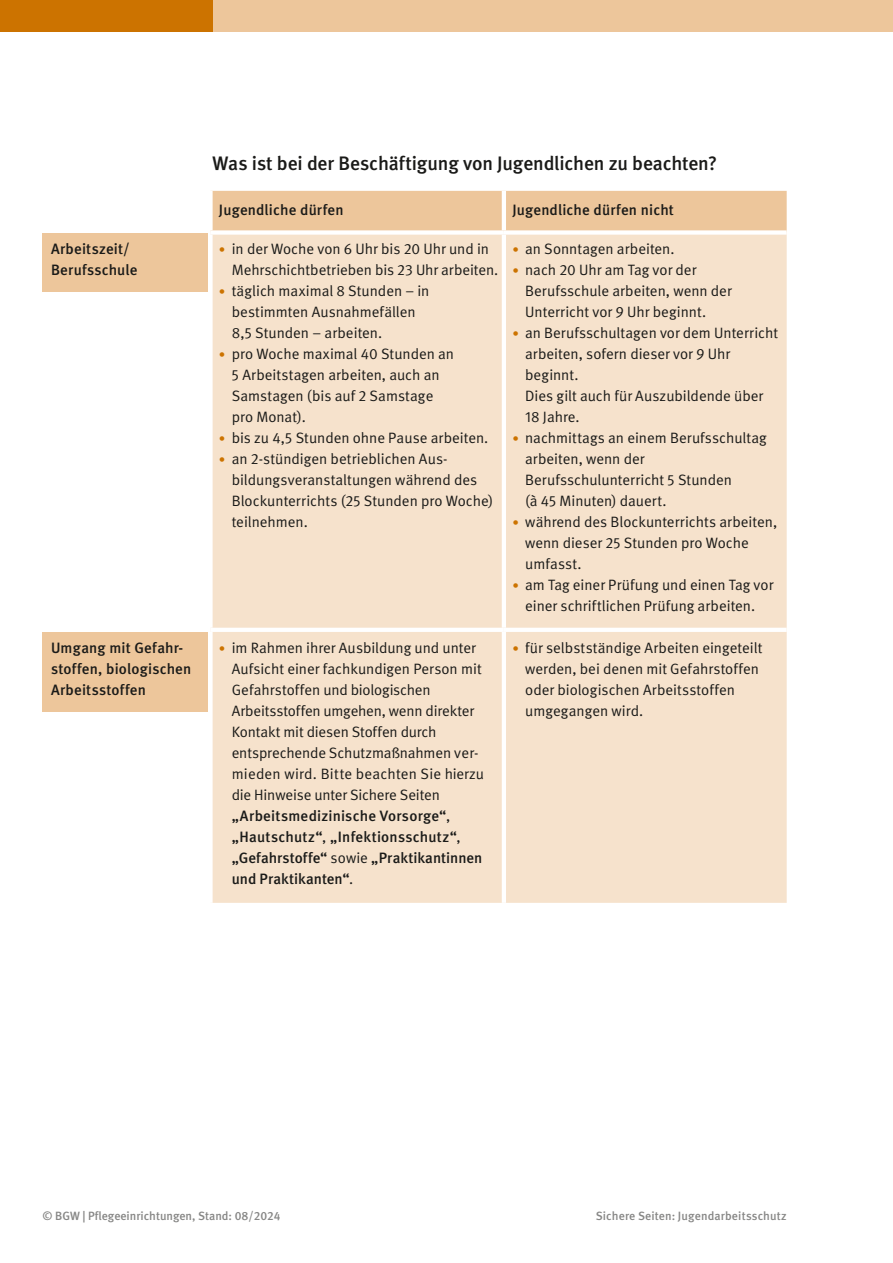
<style>
.page{position:relative;width:893px;height:1263px;background:#fff}
.page>*{position:absolute;margin:0;border:0;box-sizing:border-box;transform-origin:0 0}
.t1{font:500 19.5px "DGUV Meta";letter-spacing:-.01em;color:#1a1a18}
.t2{font:15px/21px "DGUV Meta";color:#1a1a18}
.t3{font:500 15px/21px "DGUV Meta";letter-spacing:.01em;color:#1a1a18}
.t4{font:500 12px "DGUV Meta";color:#878786}
.s1{font-size:12.75px;color:#cc7300}
.s2{font-weight:500}
</style>
<div class="page">
<div style="left:0;top:0;width:893px;height:32px;background:#edc69b"></div>
<div style="left:0;top:0;width:213px;height:32px;background:#cc7300"></div>
<div style="left:213px;top:191px;width:574px;height:39px;background:#edc69b"></div>
<div style="left:213px;top:235px;width:574px;height:668px;background:#f6e2cc"></div>
<hr style="left:502px;top:191px;width:4px;height:39px;background:#fff">
<hr style="left:210px;top:628px;width:294px;height:4px;background:#fff">
<hr style="left:504px;top:628px;width:283px;height:4px;background:#fff">
<hr style="left:502px;top:235px;width:4px;height:393px;background:#fff">
<hr style="left:502px;top:632px;width:4px;height:271px;background:#fff">
<div style="left:43px;top:233px;width:165px;height:58px;background:#edc69b"></div>
<div style="left:43px;top:632px;width:165px;height:79px;background:#edc69b"></div>
<h1 class="t1" style="left:213px;top:152px;width:506px">Was ist bei der Beschäftigung von Jugendlichen zu beachten?</h1>
<p class="t3" style="left:219px;top:200px;width:126px">Jugendliche dürfen</p>
<p class="t3" style="left:512px;top:200px;width:163px">Jugendliche dürfen nicht</p>
<p class="t3" style="left:51px;top:239px;width:88px">Arbeitszeit/<br>Berufsschule</p>
<p class="t2" style="left:232px;top:238px;width:268px;text-indent:-13px"><span class="s1">•</span> in der Woche von 6 Uhr bis 20 Uhr und in<br>Mehrschichtbetrieben bis 23 Uhr arbeiten.</p>
<p class="t2" style="left:232px;top:280px;width:199px;text-indent:-13px"><span class="s1">•</span> täglich maximal 8 Stunden – in bestimmten Ausnahmefällen<br>8,5 Stunden – arbeiten.</p>
<p class="t2" style="left:232px;top:343px;width:224px;text-indent:-13px"><span class="s1">•</span> pro Woche maximal 40 Stunden an<br>5 Arbeitstagen arbeiten, auch an<br>Samstagen (bis auf 2 Samstage pro Monat).</p>
<p class="t2" style="left:219px;top:427px;width:271px"><span class="s1">•</span> bis zu 4,5 Stunden ohne Pause arbeiten.</p>
<p class="t2" style="left:232px;top:448px;width:263px;text-indent:-13px"><span class="s1">•</span> an 2-stündigen betrieblichen Aus&shy;bildungsveranstaltungen während des<br>Blockunterrichts (25 Stunden pro Woche) teilnehmen.</p>
<p class="t2" style="left:512px;top:238px;width:164px"><span class="s1">•</span> an Sonntagen arbeiten.</p>
<p class="t2" style="left:525px;top:259px;width:208px;text-indent:-13px"><span class="s1">•</span> nach 20 Uhr am Tag vor der<br>Berufsschule arbeiten, wenn der<br>Unterricht vor 9 Uhr beginnt.</p>
<p class="t2" style="left:525px;top:322px;width:254px;text-indent:-13px"><span class="s1">•</span> an Berufsschultagen vor dem Unterricht arbeiten, sofern dieser vor 9 Uhr beginnt.<br>Dies gilt auch für Auszubildende über<br>18 Jahre.</p>
<p class="t2" style="left:525px;top:427px;width:243px;text-indent:-13px"><span class="s1">•</span> nachmittags an einem Berufsschultag arbeiten, wenn der<br>Berufsschulunterricht 5 Stunden<br>(à 45 Minuten) dauert.</p>
<p class="t2" style="left:525px;top:511px;width:254px;text-indent:-13px"><span class="s1">•</span> während des Blockunterrichts arbeiten, wenn dieser 25 Stunden pro Woche umfasst.</p>
<p class="t2" style="left:512px;top:574px;width:262px;text-align:center"><span class="s1">•</span> am Tag einer Prüfung und einen Tag vor einer schriftlichen Prüfung arbeiten.</p>
<p class="t3" style="left:51px;top:638px;width:142px">Umgang mit Gefahr&shy;stoffen, biologischen<br>Arbeitsstoffen</p>
<p class="t2" style="left:232px;top:637px;width:254px;text-indent:-13px"><span class="s1">•</span> im Rahmen ihrer Ausbildung und unter Aufsicht einer fachkundigen Person mit Gefahrstoffen und biologischen Arbeitsstoffen umgehen, wenn direkter Kontakt mit diesen Stoffen durch entsprechende Schutzmaßnahmen ver&shy;mieden wird. Bitte beachten Sie hierzu die Hinweise unter Sichere Seiten <span class="s2">„Arbeitsmedizinische Vorsorge“</span>, <span class="s2">„Hautschutz“</span>, <span class="s2">„Infektionsschutz“</span>, <span class="s2">„Gefahrstoffe“</span> sowie <span class="s2">„Praktikantinnen und Praktikanten“</span>.</p>
<p class="t2" style="left:525px;top:637px;width:239px;text-indent:-13px"><span class="s1">•</span> für selbstständige Arbeiten eingeteilt werden, bei denen mit Gefahrstoffen oder biologischen Arbeitsstoffen umgegangen wird.</p>
<p class="t4" style="left:43px;top:1209px;width:240px">© BGW | Pflegeeinrichtungen, Stand: 08/2024</p>
<p class="t4" style="left:596px;top:1209px;width:192px">Sichere Seiten: Jugendarbeitsschutz</p>
</div>
